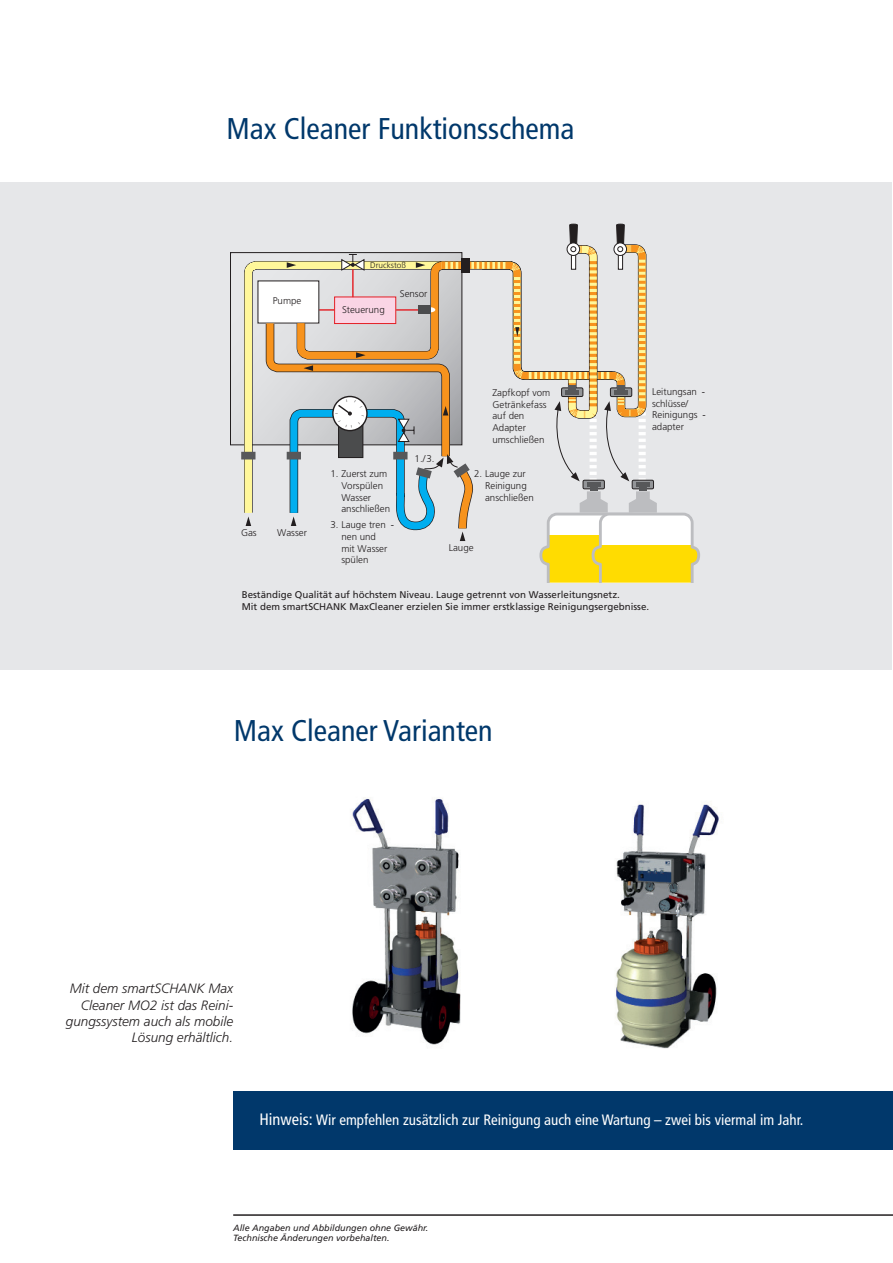
<style>
.page{position:relative;width:893px;height:1263px;background:#fff}
.page>*{position:absolute;margin:0;border:0;box-sizing:border-box;transform-origin:0 0}
.t1{font:condensed 30px "Frutiger";color:#01386b}
.t2{font:condensed 15px "Frutiger";color:#fff}
.t3{font:italic 300 13.5px/16.2px "Frutiger";color:#231f20;text-align:right}
.t4{font:300 9.75px/11.7px "Frutiger";color:#231f20}
.t5{font:9.75px/12px "Frutiger";color:#231f20}
.t6{font:italic 9px/10.8px "Frutiger";color:#231f20}
.t7{font:300 8.25px "Frutiger";color:#231f20}
.s1{font-weight:400}
.s2{font-size:16.5px}
</style>
<div class="page">
<div style="left:233px;top:1091px;width:660px;height:59px;background:#01386b"></div>
<div style="left:1px;top:183px;width:891px;height:487px;background:#e6e7e9"></div>
<img style="left:351px;top:797px;width:110px;height:248px">
<img style="left:616px;top:803px;width:103px;height:245px">
<hr style="left:233px;top:1214px;width:660px;height:2px;background:#231f20">
<svg style="left:230px;top:223px;width:470px;height:360px"></svg>
<h1 class="t1" style="left:227px;top:112px;width:349px">Max Cleaner Funktionsschema</h1>
<p class="t4" style="left:273px;top:295px;width:30px">Pumpe</p>
<p class="t7" style="left:370px;top:260px;width:37px">Druckstoß</p>
<p class="t4" style="left:400px;top:288px;width:29px">Sensor</p>
<p class="t4" style="left:342px;top:303px;width:44px">Steuerung</p>
<p class="t4" style="left:241px;top:527px;width:17px">Gas</p>
<p class="t4" style="left:277px;top:527px;width:31px">Wasser</p>
<p class="t4" style="left:341px;top:468px;width:50px;text-indent:-11px">1. Zuerst zum<br>Vorspülen<br>Wasser anschließen</p>
<p class="t4" style="left:341px;top:519px;width:54px;text-indent:-11px">3. Lauge tren <span class="s1">- </span>nen und<br>mit Wasser spülen</p>
<p class="t4" style="left:415px;top:452px;width:21px">1./3.</p>
<p class="t4" style="left:492px;top:387px;width:59px">Zapfkopf vom<br>Getränkefass auf den<br>Adapter umschließen</p>
<p class="t4" style="left:485px;top:468px;width:50px;text-indent:-11px">2. Lauge zur<br>Reinigung anschließen</p>
<p class="t4" style="left:449px;top:542px;width:26px">Lauge</p>
<p class="t4" style="left:652px;top:386px;width:55px">Leitungsan <span class="s1">- </span>schlüsse/<br>Reinigungs <span class="s1">- </span>adapter</p>
<p class="t5" style="left:242px;top:589px;width:409px">Beständige Qualität auf höchstem Niveau. Lauge getrennt von Wasserleitungsnetz.<br>Mit dem smartSCHANK MaxCleaner erzielen Sie immer erstklassige Reinigungsergebnisse.</p>
<h1 class="t1" style="left:234px;top:713px;width:260px">Max Cleaner Varianten</h1>
<h3 class="t3" style="left:66px;top:981px;width:169px">Mit dem smartSCHANK Max<br>Cleaner MO2 ist das Reini&shy;gungssystem auch als mobile<br>Lösung erhältlich.</h3>
<h2 class="t2" style="left:259px;top:1111px;width:545px"><span class="s2">Hinweis:</span> Wir empfehlen zusätzlich zur Reinigung auch eine Wartung – zwei bis viermal im Jahr.</h2>
<p class="t6" style="left:233px;top:1222px;width:197px">Alle Angaben und Abbildungen ohne Gewähr.<br>Technische Änderungen vorbehalten.</p>
</div>
